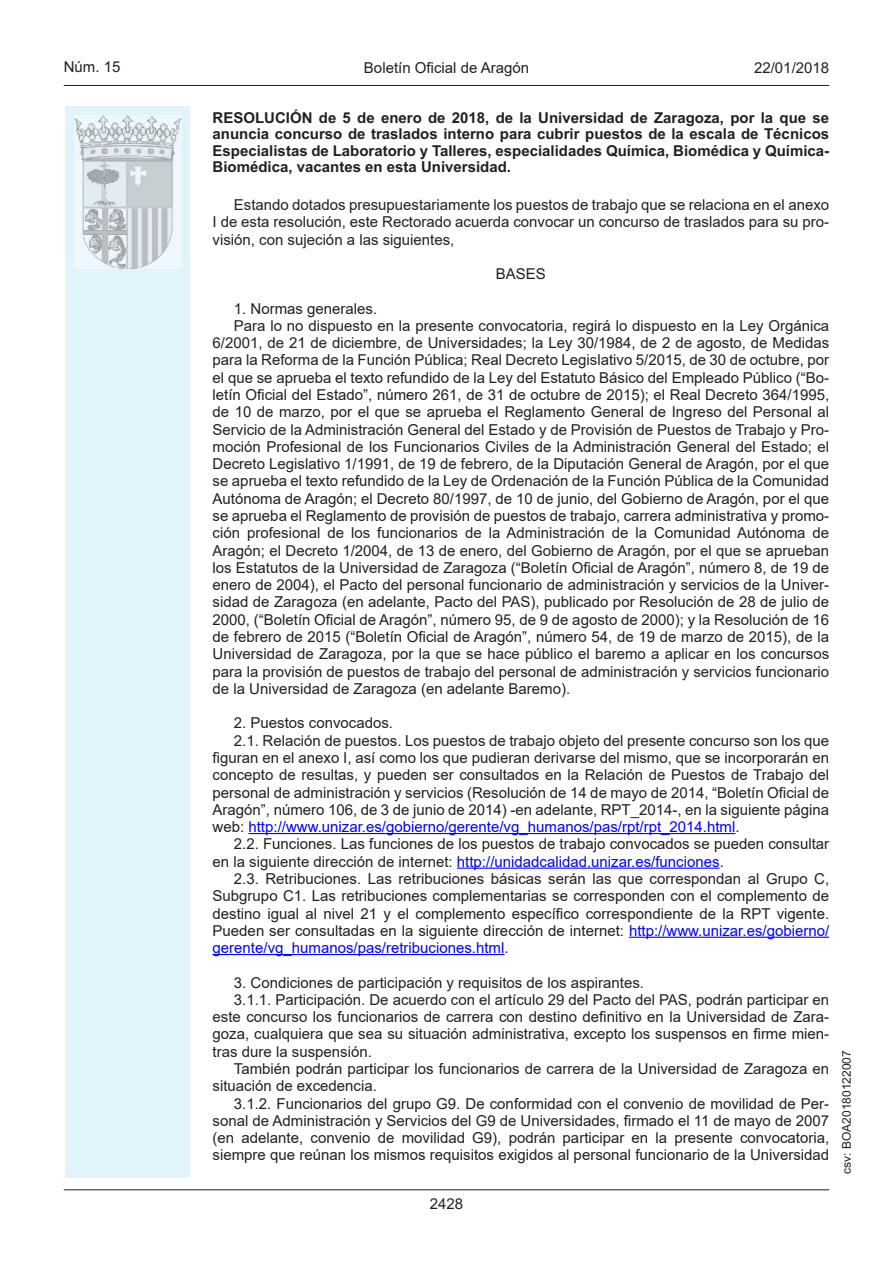
<style>
.page{position:relative;width:893px;height:1263px;background:#fff}
.page>*{position:absolute;margin:0;border:0;box-sizing:border-box;transform-origin:0 0}
.inicio_de_parrafo{font:15px/17.2px "Arial";color:#231f20;text-align:justify}
.Titulo_text{font:700 15px/16.5px "Arial";color:#231f20;text-align:justify}
.estilo_head-c{font:15px "Arial";color:#231f20}
.estilo_head-d{font:15px "Arial MT2";color:#231f20}
.estilo_head-i{font:15px "Arial MT2";color:#231f20}
.center{font:15px "Arial MT2";color:#231f20}
.numero_pagina{font:15px "Arial MT2";color:#231f20}
.estilo_head-i-2{font:12px "Arial MT2";color:#231f20}
.s1{color:#00f}
.s2{font-family:"Arial MT2"}
</style>
<div class="page">
<div style="left:65px;top:106px;width:125px;height:1072px;background:#e1f4fc"></div>
<img style="left:75px;top:115px;width:106px;height:153px">
<hr style="left:64px;top:85px;width:765px;height:1px;background:#231f20">
<hr style="left:64px;top:1189px;width:765px;height:1px;background:#231f20">
<hr style="left:248px;top:833px;width:487px;height:1px;background:#00f">
<hr style="left:457px;top:867px;width:263px;height:2px;background:#00f">
<hr style="left:629px;top:937px;width:200px;height:1px;background:#00f">
<hr style="left:213px;top:954px;width:291px;height:1px;background:#00f">
<p class="estilo_head-i" style="left:64px;top:57px;width:58px">Núm. 15</p>
<p class="estilo_head-c" style="left:364px;top:57px;width:167px">Boletín Oficial de Aragón</p>
<p class="estilo_head-d" style="left:754px;top:57px;width:77px">22/01/2018</p>
<p class="Titulo_text" style="left:213px;top:110px;width:618px">RESOLUCIÓN de 5 de enero de 2018, de la Universidad de Zaragoza, por la que se anuncia concurso de traslados interno para cubrir puestos de la escala de Técnicos Especialistas de Laboratorio y Talleres, especialidades Química, Biomédica y Química-Biomédica, vacantes en esta Universidad.</p>
<p class="inicio_de_parrafo" style="left:213px;top:196px;width:618px;text-indent:21px">Estando dotados presupuestariamente los puestos de trabajo que se relaciona en el anexo I de esta resolución, este Rectorado acuerda convocar un concurso de traslados para su pro&shy;visión, con sujeción a las siguientes,</p>
<p class="center" style="left:496px;top:263px;width:52px">BASES</p>
<p class="inicio_de_parrafo" style="left:234px;top:300px;width:145px">1. Normas generales.</p>
<p class="inicio_de_parrafo" style="left:213px;top:317px;width:618px;text-indent:21px">Para lo no dispuesto en la presente convocatoria, regirá lo dispuesto en la Ley Orgánica 6/2001, de 21 de diciembre, de Universidades; la Ley 30/1984, de 2 de agosto, de Medidas para la Reforma de la Función Pública; Real Decreto Legislativo 5/2015, de 30 de octubre, por el que se aprueba el texto refundido de la Ley del Estatuto Básico del Empleado Público (“Bo&shy;letín Oficial del Estado”, número 261, de 31 de octubre de 2015); el Real Decreto 364/1995, de 10 de marzo, por el que se aprueba el Reglamento General de Ingreso del Personal al Servicio de la Administración General del Estado y de Provisión de Puestos de Trabajo y Pro&shy;moción Profesional de los Funcionarios Civiles de la Administración General del Estado; el Decreto Legislativo 1/1991, de 19 de febrero, de la Diputación General de Aragón, por el que se aprueba el texto refundido de la Ley de Ordenación de la Función Pública de la Comunidad Autónoma de Aragón; el Decreto 80/1997, de 10 de junio, del Gobierno de Aragón, por el que se aprueba el Reglamento de provisión de puestos de trabajo, carrera administrativa y promo&shy;ción profesional de los funcionarios de la Administración de la Comunidad Autónoma de Aragón; el Decreto 1/2004, de 13 de enero, del Gobierno de Aragón, por el que se aprueban los Estatutos de la Universidad de Zaragoza (“Boletín Oficial de Aragón”, número 8, de 19 de enero de 2004), el Pacto del personal funcionario de administración y servicios de la Univer&shy;sidad de Zaragoza (en adelante, Pacto del PAS), publicado por Resolución de 28 de julio de 2000, (“Boletín Oficial de Aragón”, número 95, de 9 de agosto de 2000); y la Resolución de 16 de febrero de 2015 (“Boletín Oficial de Aragón”, número 54, de 19 de marzo de 2015), de la Universidad de Zaragoza, por la que se hace público el baremo a aplicar en los concursos para la provisión de puestos de trabajo del personal de administración y servicios funcionario de la Universidad de Zaragoza (en adelante Baremo).</p>
<p class="inicio_de_parrafo" style="left:234px;top:714px;width:161px">2. Puestos convocados.</p>
<p class="inicio_de_parrafo" style="left:213px;top:732px;width:618px;text-indent:21px">2.1. Relación de puestos. Los puestos de trabajo objeto del presente concurso son los que figuran en el anexo I, así como los que pudieran derivarse del mismo, que se incorporarán en concepto de resultas, y pueden ser consultados en la Relación de Puestos de Trabajo del personal de administración y servicios (Resolución de 14 de mayo de 2014, “Boletín Oficial de Aragón”, número 106, de 3 de junio de 2014) -en adelante, RPT_2014-, en la siguiente página web: <span class="s1">http://www.unizar.es/gobierno/gerente/vg_humanos/pas/rpt/rpt_2014.html</span><span class="s2">.</span></p>
<p class="inicio_de_parrafo" style="left:213px;top:835px;width:618px;text-indent:21px">2.2. Funciones. Las funciones de los puestos de trabajo convocados se pueden consultar en la siguiente dirección de internet: <span class="s1">http://unidadcalidad.unizar.es/funciones</span><span class="s2">.</span></p>
<p class="inicio_de_parrafo" style="left:213px;top:870px;width:618px;text-indent:21px">2.3. Retribuciones. Las retribuciones básicas serán las que correspondan al Grupo C, Subgrupo C1. Las retribuciones complementarias se corresponden con el complemento de destino igual al nivel 21 y el complemento específico correspondiente de la RPT vigente.<br>Pueden ser consultadas en la siguiente dirección de internet: <span class="s1">http://www.unizar.es/gobierno/ gerente/vg_humanos/pas/retribuciones.html</span><span class="s2">.</span></p>
<p class="inicio_de_parrafo" style="left:234px;top:974px;width:412px">3. Condiciones de participación y requisitos de los aspirantes.</p>
<p class="inicio_de_parrafo" style="left:213px;top:991px;width:618px;text-indent:21px">3.1.1. Participación. De acuerdo con el artículo 29 del Pacto del PAS, podrán participar en este concurso los funcionarios de carrera con destino definitivo en la Universidad de Zara&shy;goza, cualquiera que sea su situación administrativa, excepto los suspensos en firme mien&shy;tras dure la suspensión.</p>
<p class="inicio_de_parrafo" style="left:213px;top:1060px;width:618px;text-indent:21px">También podrán participar los funcionarios de carrera de la Universidad de Zaragoza en situación de excedencia.</p>
<p class="inicio_de_parrafo" style="left:213px;top:1094px;width:618px;text-indent:21px">3.1.2. Funcionarios del grupo G9. De conformidad con el convenio de movilidad de Per&shy;sonal de Administración y Servicios del G9 de Universidades, firmado el 11 de mayo de 2007 (en adelante, convenio de movilidad G9), podrán participar en la presente convocatoria, siempre que reúnan los mismos requisitos exigidos al personal funcionario de la Universidad</p>
<p class="numero_pagina" style="left:430px;top:1193px;width:35px">2428</p>
<p class="estilo_head-i-2" style="left:838px;top:1174px;width:125px;rotate:-90deg">csv: BOA20180122007</p>
</div>
